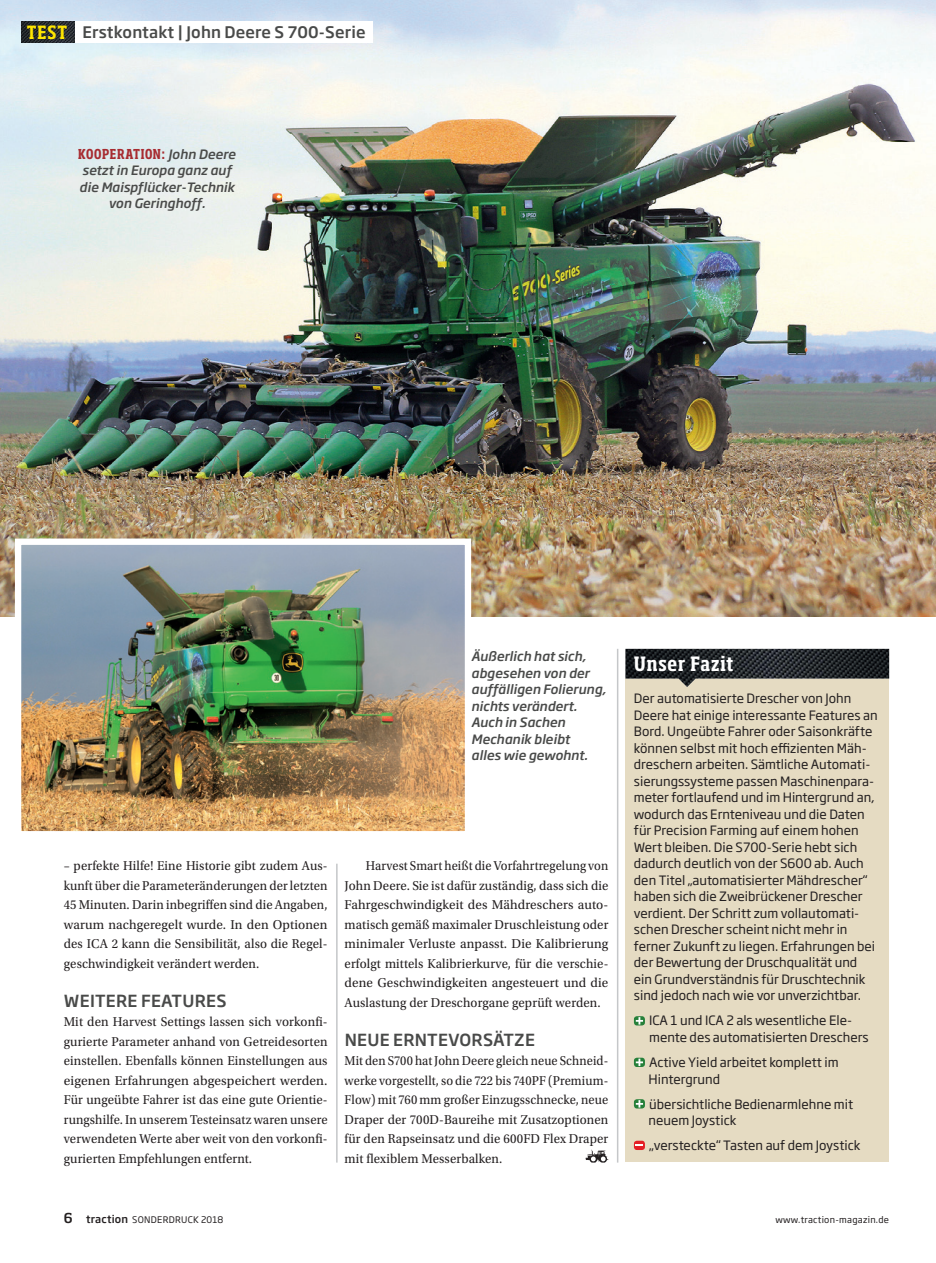
<style>
.page{position:relative;width:936px;height:1263px;background:#fff}
.page>*{position:absolute;margin:0;border:0;box-sizing:border-box;transform-origin:0 0}
.t1{font:700 condensed 19.5px "Soho Pro";letter-spacing:.045em;color:#fff}
.t2{font:500 16.5px "Soho Gothic Pro";letter-spacing:.015em;color:#494a49}
.t3{font:500 15.75px "Soho Gothic Pro";letter-spacing:.01em;color:#494a49}
.t4{font:13.5px/19.5px "Utopia Std";letter-spacing:.01em;color:#231f20;text-align:justify;scale:.92 1}
.t5{font:13.5px/19.5px "Utopia Std";letter-spacing:.01em;color:#231f20;text-align:justify;scale:.96 1}
.t6{font:13.5px/19.5px "Utopia Std";letter-spacing:.01em;color:#231f20;text-align:justify;scale:.95 1}
.t7{font:700 condensed 13.5px "Soho Pro";letter-spacing:.06em;color:#a72b30;scale:.95 1}
.t8{font:12.75px/16.5px "Soho Gothic Pro";color:#231f20}
.t9{font:italic 500 12.75px/16.5px "Soho Gothic Pro";color:#494a49;text-align:center}
.t10{font:9px "Soho Gothic Pro";letter-spacing:.03em;color:#231f20}
.s1{font-family:"Soho Pro";font-weight:700;font-stretch:condensed;font-size:18px;color:#ffe601}
.s2{font-family:"Soho Gothic Pro";font-weight:500;font-style:italic;font-stretch:normal;font-size:12.75px;color:#494a49}
.s3{font-family:"Soho Pro";font-weight:500;font-size:13.5px}
.s4{font-weight:500;font-size:10.5px}
</style>
<div class="page">
<hr style="left:336px;top:864px;width:1px;height:298px;background:#c5c7c9">
<hr style="left:617px;top:649px;width:1px;height:513px;background:#c5c7c9">
<img style="left:0;top:0;width:935px;height:616px">
<div style="left:74px;top:21px;width:298px;height:22px;background:#fff"></div>
<img style="left:21px;top:21px;width:53px;height:22px">
<div style="left:625px;top:679px;width:264px;height:483px;background:#e5dbc2"></div>
<div style="left:634px;top:1016px;width:11px;height:9px;background:#26803a;border-radius:3px"></div>
<svg style="left:635px;top:1017px;width:8px;height:7px"></svg>
<div style="left:634px;top:1058px;width:11px;height:9px;background:#26803a;border-radius:3px"></div>
<svg style="left:635px;top:1059px;width:8px;height:7px"></svg>
<div style="left:634px;top:1099px;width:11px;height:9px;background:#26803a;border-radius:3px"></div>
<svg style="left:635px;top:1100px;width:8px;height:7px"></svg>
<div style="left:634px;top:1141px;width:11px;height:9px;background:#e41f25;border-radius:3px"></div>
<svg style="left:635px;top:1144px;width:8px;height:2px"></svg>
<img style="left:625px;top:649px;width:264px;height:38px">
<img style="left:12px;top:535px;width:462px;height:297px">
<svg style="left:585px;top:1149px;width:23px;height:13px"></svg>
<p class="t3" style="left:27px;top:20px;width:340px"><span class="s1">TEST</span> ERSTKONTAKT | JOHN DEERE S 700-SERIE</p>
<p class="t7" style="left:78px;top:145px;width:167px">KOOPERATION: <span class="s2">John Deere</span></p>
<p class="t9" style="left:79px;top:162px;width:157px">setzt in Europa ganz auf die Maispflücker-Technik von Geringhoff.</p>
<p class="t9" style="left:471px;top:647px;width:136px;text-align:left">Äußerlich hat sich, abgesehen von der auffälligen Folierung, nichts verändert.<br>Auch in Sachen<br>Mechanik bleibt<br>alles wie gewohnt.</p>
<p class="t6" style="left:64px;top:856px;width:279px">– perfekte Hilfe! Eine Historie gibt zudem Aus&shy;kunft über die Parameteränderungen der letzten 45 Minuten. Darin inbegriffen sind die Angaben, warum nachgeregelt wurde. In den Optionen des ICA 2 kann die Sensibilität, also die Regel&shy;geschwindigkeit verändert werden.</p>
<p class="t2" style="left:64px;top:987px;width:43px">WEITERE</p>
<p class="t2" style="left:141px;top:987px;width:21px">FEAT</p>
<p class="t2" style="left:182px;top:987px;width:24px">URES</p>
<p class="t5" style="left:64px;top:1012px;width:276px">Mit den Harvest Settings lassen sich vorkonfi&shy;gurierte Parameter anhand von Getreidesorten einstellen. Ebenfalls können Einstellungen aus eigenen Erfahrungen abgespeichert werden.<br>Für ungeübte Fahrer ist das eine gute Orientie&shy;rungshilfe. In unserem Testeinsatz waren unsere verwendeten Werte aber weit von den vorkonfi&shy;gurierten Empfehlungen entfernt.</p>
<p class="t4" style="left:344px;top:856px;width:288px;text-indent:21px">Harvest Smart heißt die Vorfahrtregelung von John Deere. Sie ist dafür zuständig, dass sich die Fahrgeschwindigkeit des Mähdreschers auto&shy;matisch gemäß maximaler Druschleistung oder minimaler Verluste anpasst. Die Kalibrierung erfolgt mittels Kalibrierkurve, für die verschie&shy;dene Geschwindigkeiten angesteuert und die Auslastung der Dreschorgane geprüft werden.</p>
<p class="t2" style="left:345px;top:1026px;width:71px">NEUE ERNTE</p>
<p class="t2" style="left:448px;top:1026px;width:86px">VORSÄTZE</p>
<p class="t4" style="left:344px;top:1051px;width:288px">Mit den S700 hat John Deere gleich neue Schneid&shy;werke vorgestellt, so die 722 bis 740PF (Premium-Flow) mit 760 mm großer Einzugsschnecke, neue Draper der 700D-Baureihe mit Zusatzoptionen für den Rapseinsatz und die 600FD Flex Draper mit flexiblem Messerbalken.</p>
<h1 class="t1" style="left:634px;top:651px;width:101px">UNSER FAZIT</h1>
<p class="t8" style="left:634px;top:690px;width:245px">Der automatisierte Drescher von John Deere hat einige interessante Features an Bord. Ungeübte Fahrer oder Saisonkräfte können selbst mit hoch effizienten Mäh&shy;dreschern arbeiten. Sämtliche Automati&shy;sierungssysteme passen Maschinenpara&shy;meter fortlaufend und im Hintergrund an, wodurch das Ernteniveau und die Daten für Precision Farming auf einem hohen Wert bleiben. Die S700-Serie hebt sich dadurch deutlich von der S600 ab. Auch den Titel „automatisierter Mähdrescher“ haben sich die Zweibrückener Drescher verdient. Der Schritt zum vollautomati&shy;schen Drescher scheint nicht mehr in ferner Zukunft zu liegen. Erfahrungen bei der Bewertung der Druschqualität und ein Grundverständnis für Druschtechnik sind jedoch nach wie vor unverzichtbar.</p>
<p class="t8" style="left:649px;top:1012px;width:221px">ICA 1 und ICA 2 als wesentliche Ele&shy;mente des automatisierten Dreschers</p>
<p class="t8" style="left:648px;top:1053px;width:191px">Active Yield arbeitet komplett im<br>Hintergrund</p>
<p class="t8" style="left:648px;top:1095px;width:206px">übersichtliche Bedienarmlehne mit neuem Joystick</p>
<p class="t8" style="left:649px;top:1136px;width:213px">„versteckte“ Tasten auf dem Joystick</p>
<p class="t10" style="left:64px;top:1212px;width:161px"><span class="s3">6</span> <span class="s4">TRACTION</span> Sonderdruck 2018</p>
<p class="t10" style="left:775px;top:1212px;width:115px">www.traction-magazin.de</p>
</div>
